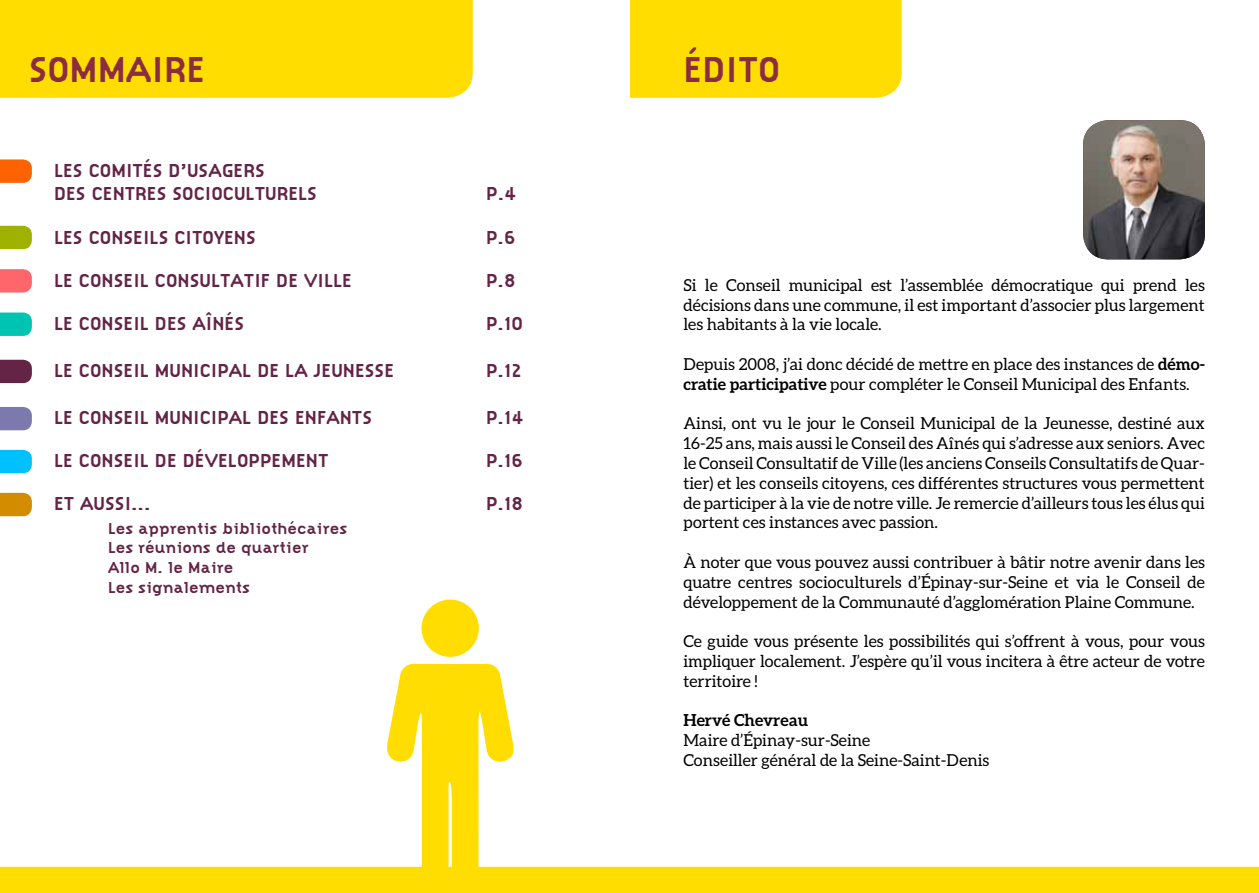
<style>
.page{position:relative;width:1259px;height:893px;background:#fff}
.page>*{position:absolute;margin:0;border:0;box-sizing:border-box;transform-origin:0 0}
.t1{font:700 37.5px "Citizen";color:#8a2d3e}
.t2{font:700 19.5px/23.4px "Citizen";color:#632446}
.t3{font:16.5px/19.8px "Aleo";color:#000;text-align:justify}
.t4{font:700 16.5px/19.8px "Citizen";color:#632446}
.t5{font:700 16.5px "Aleo";color:#000}
.s1{font-weight:700}
</style>
<div class="page">
<div style="left:630px;top:0;width:271px;height:98px;background:#fd0"></div>
<div style="left:0;top:0;width:473px;height:98px;background:#fd0"></div>
<svg style="left:0;top:159px;width:32px;height:24px"></svg>
<svg style="left:0;top:226px;width:32px;height:23px"></svg>
<svg style="left:0;top:269px;width:32px;height:24px"></svg>
<svg style="left:0;top:313px;width:32px;height:23px"></svg>
<svg style="left:0;top:360px;width:32px;height:23px"></svg>
<svg style="left:0;top:407px;width:32px;height:23px"></svg>
<svg style="left:0;top:450px;width:32px;height:23px"></svg>
<svg style="left:0;top:493px;width:32px;height:23px"></svg>
<img style="left:1083px;top:120px;width:122px;height:139px">
<div style="left:421px;top:600px;width:58px;height:57px;background:#fd0;border-radius:50%"></div>
<svg style="left:0;top:664px;width:1259px;height:229px"></svg>
<h1 class="t1" style="left:29px;top:48px;width:178px">SOMMAIRE</h1>
<h1 class="t1" style="left:683px;top:47px;width:98px">ÉDITO</h1>
<p class="t2" style="left:54px;top:159px;width:254px">LES COMITÉS D’USAGERS<br>DES CENTRES SOCIOCULTURELS</p>
<p class="t2" style="left:486px;top:182px;width:32px">P.4</p>
<p class="t2" style="left:54px;top:225px;width:224px">LES CONSEILS CITOYENS</p>
<p class="t2" style="left:486px;top:225px;width:31px">P.6</p>
<p class="t2" style="left:54px;top:269px;width:300px">LE CONSEIL CONSULTATIF DE VILLE</p>
<p class="t2" style="left:486px;top:269px;width:31px">P.8</p>
<p class="t2" style="left:54px;top:312px;width:215px">LE CONSEIL DES AÎNÉS</p>
<p class="t2" style="left:486px;top:312px;width:38px">P.10</p>
<p class="t2" style="left:54px;top:359px;width:342px">LE CONSEIL MUNICIPAL DE LA JEUNESSE</p>
<p class="t2" style="left:486px;top:359px;width:37px">P.12</p>
<p class="t2" style="left:54px;top:405px;width:319px">LE CONSEIL MUNICIPAL DES ENFANTS</p>
<p class="t2" style="left:486px;top:405px;width:39px">P.14</p>
<p class="t2" style="left:54px;top:449px;width:276px">LE CONSEIL DE DÉVELOPPEMENT</p>
<p class="t2" style="left:486px;top:449px;width:38px">P.16</p>
<p class="t2" style="left:54px;top:492px;width:141px">ET AUSSI... P</p>
<p class="t2" style="left:497px;top:492px;width:27px">.18</p>
<p class="t4" style="left:108px;top:518px;width:241px">LES APPRENTIS BIBLIOTHÉCAIRES<br>LES RÉUNIONS DE QUARTIER</p>
<p class="t4" style="left:54px;top:558px;width:34px">A</p>
<p class="t4" style="left:108px;top:558px;width:143px;text-align:center">LLO M. LE MAIRE<br>LES SIGNALEMENTS</p>
<p class="t3" style="left:683px;top:275px;width:523px">Si le Conseil municipal est l’assemblée démocratique qui prend les décisions dans une commune, il est important d’associer plus largement les habitants à la vie locale.</p>
<p class="t3" style="left:683px;top:354px;width:523px">Depuis 2008, j’ai donc décidé de mettre en place des instances de <span class="s1">démo&shy;cratie participative</span> pour compléter le Conseil Municipal des Enfants.</p>
<p class="t3" style="left:683px;top:413px;width:523px">Ainsi, ont vu le jour le Conseil Municipal de la Jeunesse, destiné aux 16-25 ans, mais aussi le Conseil des Aînés qui s’adresse aux seniors. Avec le Conseil Consultatif de Ville (les anciens Conseils Consultatifs de Quar&shy;tier) et les conseils citoyens, ces différentes structures vous permettent de participer à la vie de notre ville. Je remercie d’ailleurs tous les élus qui portent ces instances avec passion.</p>
<p class="t3" style="left:683px;top:552px;width:523px">À noter que vous pouvez aussi contribuer à bâtir notre avenir dans les quatre centres socioculturels d’Épinay-sur-Seine et via le Conseil de développement de la Communauté d’agglomération Plaine Commune.</p>
<p class="t3" style="left:683px;top:631px;width:523px">Ce guide vous présente les possibilités qui s’offrent à vous, pour vous impliquer localement. J’espère qu’il vous incitera à être acteur de votre territoire !</p>
<p class="t5" style="left:683px;top:711px;width:126px">Hervé Chevreau</p>
<p class="t3" style="left:683px;top:730px;width:307px">Maire d’Épinay-sur-Seine<br>Conseiller général de la Seine-Saint-Denis</p>
</div>
